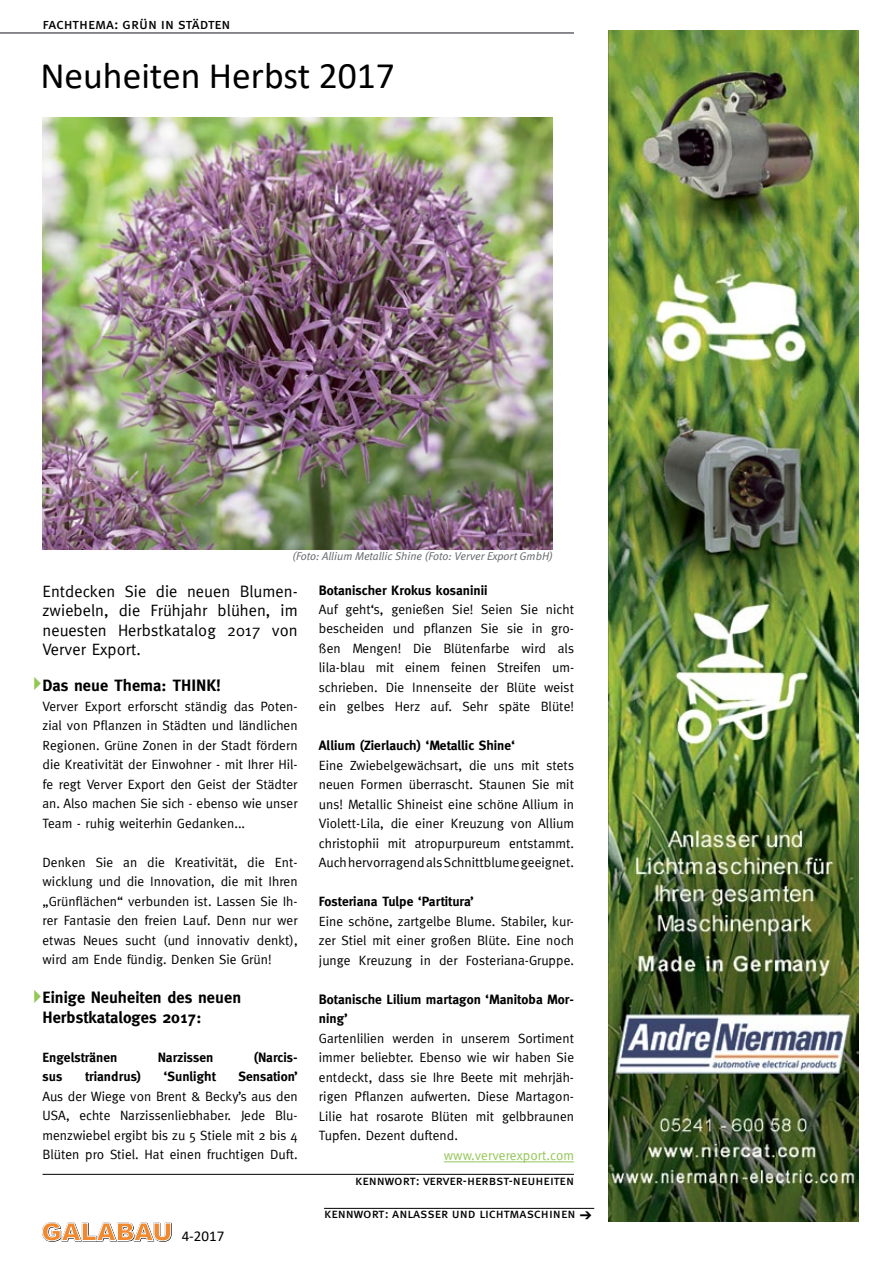
<style>
.page{position:relative;width:893px;height:1263px;background:#fff}
.page>*{position:absolute;margin:0;border:0;box-sizing:border-box;transform-origin:0 0}
.t1{font:37.5px "Calibri";color:#000}
.t2{font:16.5px/19.5px "Meta";letter-spacing:.005em;color:#000;text-align:justify}
.t3{font:700 16.5px/19.5px "Meta";letter-spacing:.005em;color:#000}
.t4{font:15px "Meta Book Caps";letter-spacing:-.01em;color:#000}
.t5{font:15px "Calibri";color:#000}
.t6{font:13.5px/19.5px "Meta";letter-spacing:.005em;color:#000;text-align:justify}
.t7{font:700 13.5px/19.5px "Meta";letter-spacing:.005em;color:#000}
.t8{font:13.5px "Meta Book Caps";letter-spacing:.005em;color:#000}
.t9{font:13.5px "Meta";letter-spacing:.005em;color:#94c757}
.t10{font:italic 11.25px "Meta Normal";letter-spacing:.005em;color:#636569}
</style>
<div class="page">
<hr style="left:0;top:32px;width:850px;height:2px;background:#636569">
<svg style="left:42px;top:1222px;width:130px;height:19px"></svg>
<hr style="left:444px;top:1161px;width:130px;height:1px;background:#94c757">
<hr style="left:43px;top:1174px;width:531px;height:1px;background:#000">
<div style="left:574px;top:0;width:319px;height:1263px;background:#fff"></div>
<img style="left:608px;top:31px;width:251px;height:1191px">
<hr style="left:324px;top:1208px;width:270px;height:1px;background:#000">
<img style="left:43px;top:118px;width:510px;height:431px">
<p class="t4" style="left:43px;top:15px;width:189px">fachthema: grün in städten</p>
<h1 class="t1" style="left:40px;top:49px;width:356px">Neuheiten Herbst 2017</h1>
<p class="t10" style="left:292px;top:549px;width:262px">(Foto: Allium Metallic Shine (Foto: Verver Export GmbH)</p>
<p class="t2" style="left:43px;top:581px;width:257px">Entdecken Sie die neuen Blumen&shy;zwiebeln, die Frühjahr blühen, im neuesten Herbstkatalog 2017 von Verver Export.</p>
<p class="t3" style="left:43px;top:675px;width:180px">Das neue Thema: THINK!</p>
<p class="t6" style="left:43px;top:696px;width:257px">Verver Export erforscht ständig das Poten&shy;zial von Pflanzen in Städten und ländlichen Regionen. Grüne Zonen in der Stadt fördern die Kreativität der Einwohner - mit Ihrer Hil&shy;fe regt Verver Export den Geist der Städter an. Also machen Sie sich - ebenso wie unser Team - ruhig weiterhin Gedanken...</p>
<p class="t6" style="left:43px;top:852px;width:257px">Denken Sie an die Kreativität, die Ent&shy;wicklung und die Innovation, die mit Ihren „Grünflächen“ verbunden ist. Lassen Sie Ih&shy;rer Fantasie den freien Lauf. Denn nur wer etwas Neues sucht (und innovativ denkt), wird am Ende fündig. Denken Sie Grün!</p>
<p class="t3" style="left:43px;top:987px;width:200px">Einige Neuheiten des neuen<br>Herbstkataloges 2017:</p>
<p class="t7" style="left:43px;top:1047px;width:76px">Engelstränen</p>
<p class="t7" style="left:158px;top:1047px;width:57px">Narzissen</p>
<p class="t7" style="left:254px;top:1047px;width:45px">(Narcis-</p>
<p class="t7" style="left:43px;top:1066px;width:21px">sus</p>
<p class="t7" style="left:85px;top:1066px;width:58px">triandrus)</p>
<p class="t7" style="left:164px;top:1066px;width:53px">‘Sunlight</p>
<p class="t7" style="left:238px;top:1066px;width:61px">Sensation’</p>
<p class="t6" style="left:43px;top:1086px;width:257px">Aus der Wiege von Brent &amp; Becky’s aus den USA, echte Narzissenliebhaber. Jede Blu&shy;menzwiebel ergibt bis zu 5 Stiele mit 2 bis 4<br>Blüten pro Stiel. Hat einen fruchtigen Duft.</p>
<p class="t5" style="left:182px;top:1226px;width:44px">4-2017</p>
<p class="t7" style="left:319px;top:580px;width:170px">Botanischer Krokus kosaninii</p>
<p class="t6" style="left:319px;top:599px;width:257px">Auf geht‘s, genießen Sie! Seien Sie nicht bescheiden und pflanzen Sie sie in gro&shy;ßen Mengen! Die Blütenfarbe wird als lila-blau mit einem feinen Streifen um&shy;schrieben. Die Innenseite der Blüte weist ein gelbes Herz auf. Sehr späte Blüte!</p>
<p class="t7" style="left:319px;top:736px;width:198px">Allium (Zierlauch) ‘Metallic Shine‘</p>
<p class="t6" style="left:319px;top:755px;width:257px">Eine Zwiebelgewächsart, die uns mit stets neuen Formen überrascht. Staunen Sie mit uns! Metallic Shineist eine schöne Allium in Violett-Lila, die einer Kreuzung von Allium christophii mit atropurpureum entstammt.<br>Auch hervorragend als Schnittblume geeignet.</p>
<p class="t7" style="left:319px;top:892px;width:156px">Fosteriana Tulpe ‘Partitura’</p>
<p class="t6" style="left:319px;top:911px;width:257px">Eine schöne, zartgelbe Blume. Stabiler, kur&shy;zer Stiel mit einer großen Blüte. Eine noch junge Kreuzung in der Fosteriana-Gruppe.</p>
<p class="t7" style="left:319px;top:989px;width:257px">Botanische Lilium martagon ‘Manitoba Mor&shy;ning’</p>
<p class="t6" style="left:319px;top:1028px;width:257px">Gartenlilien werden in unserem Sortiment immer beliebter. Ebenso wie wir haben Sie entdeckt, dass sie Ihre Beete mit mehrjäh&shy;rigen Pflanzen aufwerten. Diese Martagon-Lilie hat rosarote Blüten mit gelbbraunen Tupfen. Dezent duftend.</p>
<p class="t9" style="left:444px;top:1147px;width:132px">www.ververexport.com</p>
<p class="t8" style="left:355px;top:1172px;width:220px">kennwort: verver-herbst-neuheiten</p>
<p class="t8" style="left:324px;top:1205px;width:253px">kennwort: anlasser und lichtmaschinen</p>
</div>
